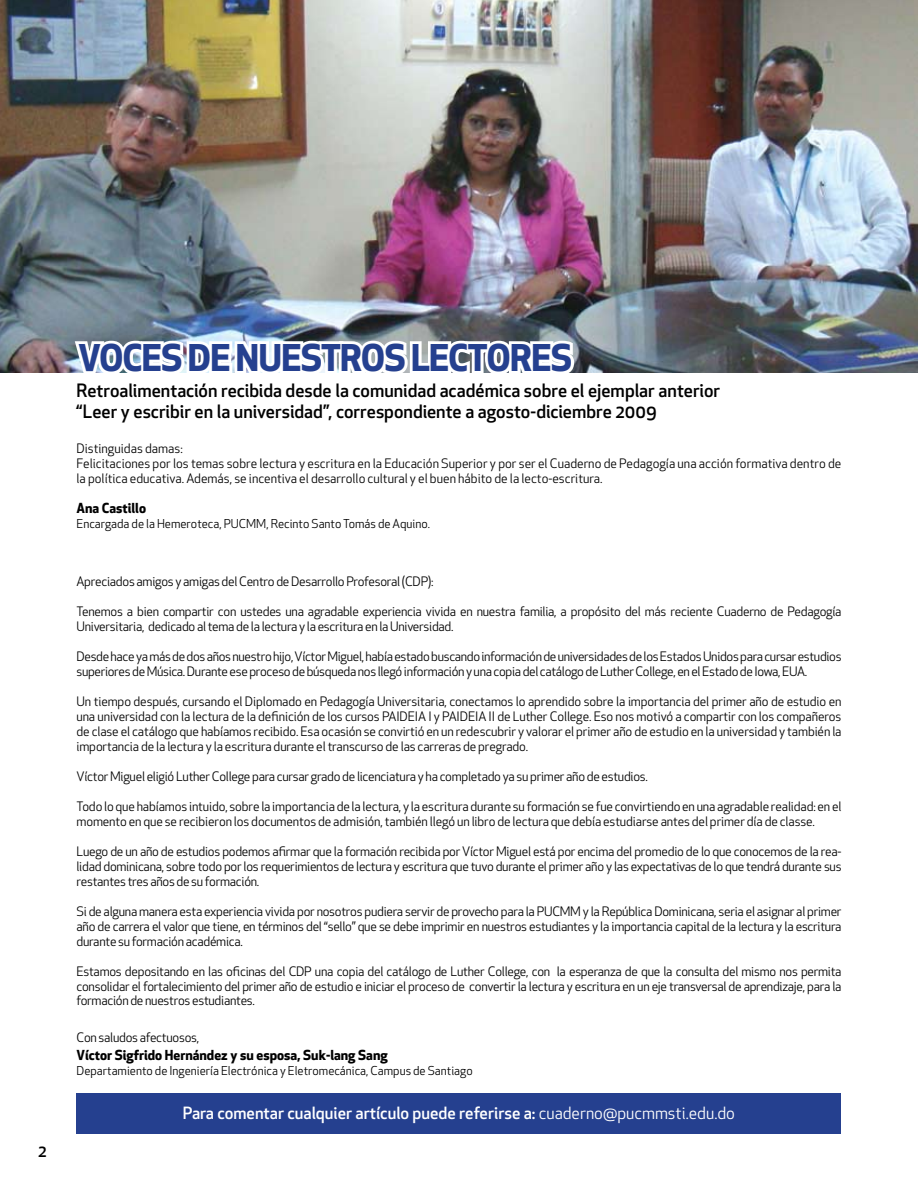
<style>
.page{position:relative;width:918px;height:1188px;background:#fff}
.page>*{position:absolute;margin:0;border:0;box-sizing:border-box;transform-origin:0 0}
.t1{font:700 36px "Apex New";letter-spacing:-.02em;color:#25408f}
.t2{font:500 18px/21.6px "Apex New";color:#000}
.t3{font:500 16.5px "Apex New";color:#fff}
.t4{font:500 16.5px "Apex New";color:#000}
.t5{font:700 13.5px "Apex New";color:#000}
.t6{font:12.75px/15px "Apex New";letter-spacing:-.02em;color:#000;text-align:justify}
.t7{font:12.75px/15px "Apex New";color:#000}
.t8{font:12px "Apex New";color:#000}
.s1{font-weight:400}
</style>
<div class="page">
<img style="left:0;top:0;width:918px;height:372px">
<svg style="left:71px;top:331px;width:506px;height:42px"></svg>
<div style="left:76px;top:1094px;width:766px;height:40px;background:#25408f"></div>
<p class="t4" style="left:38px;top:1140px;width:10px">2</p>
<h1 class="t1" style="left:78px;top:332px;width:491px">voces de nuestros lectores</h1>
<h2 class="t2" style="left:76px;top:379px;width:645px">Retroalimentación recibida desde la comunidad académica sobre el ejemplar anterior “Leer y escribir en la universidad”, correspondiente a agosto-diciembre 2009</h2>
<p class="t7" style="left:76px;top:441px;width:766px">Distinguidas damas:<br>Felicitaciones por los temas sobre lectura y escritura en la Educación Superior y por ser el Cuaderno de Pedagogía una acción formativa dentro de la política educativa. Además, se incentiva el desarrollo cultural y el buen hábito de la lecto-escritura.</p>
<p class="t5" style="left:76px;top:498px;width:71px">Ana Castillo</p>
<p class="t8" style="left:76px;top:516px;width:355px">Encargada de la Hemeroteca, PUCMM, Recinto Santo Tomás de Aquino.</p>
<p class="t6" style="left:76px;top:573px;width:359px">Apreciados amigos y amigas del Centro de Desarrollo Profesoral (CDP):</p>
<p class="t6" style="left:76px;top:603px;width:767px">Tenemos a bien compartir con ustedes una agradable experiencia vivida en nuestra familia, a propósito del más reciente Cuaderno de Pedagogía<br>Universitaria, dedicado al tema de la lectura y la escritura en la Universidad.</p>
<p class="t6" style="left:76px;top:648px;width:767px">Desde hace ya más de dos años nuestro hijo, Víctor Miguel, había estado buscando información de universidades de los Estados Unidos para cursar estudios superiores de Música. Durante ese proceso de búsqueda nos llegó información y una copia del catálogo de Luther College, en el Estado de Iowa, EUA.</p>
<p class="t6" style="left:76px;top:693px;width:767px">Un tiempo después, cursando el Diplomado en Pedagogía Universitaria, conectamos lo aprendido sobre la importancia del primer año de estudio en una universidad con la lectura de la definición de los cursos PAIDEIA I y PAIDEIA II de Luther College. Eso nos motivó a compartir con los compañeros de clase el catálogo que habíamos recibido. Esa ocasión se convirtió en un redescubrir y valorar el primer año de estudio en la universidad y también la importancia de la lectura y la escritura durante el transcurso de las carreras de pregrado.</p>
<p class="t6" style="left:76px;top:768px;width:573px">Víctor Miguel eligió Luther College para cursar grado de licenciatura y ha completado ya su primer año de estudios.</p>
<p class="t6" style="left:76px;top:798px;width:767px">Todo lo que habíamos intuido, sobre la importancia de la lectura, y la escritura durante su formación se fue convirtiendo en una agradable realidad: en el momento en que se recibieron los documentos de admisión, también llegó un libro de lectura que debía estudiarse antes del primer día de classe.</p>
<p class="t6" style="left:76px;top:843px;width:767px">Luego de un año de estudios podemos afirmar que la formación recibida por Víctor Miguel está por encima del promedio de lo que conocemos de la rea&shy;lidad dominicana, sobre todo por los requerimientos de lectura y escritura que tuvo durante el primer año y las expectativas de lo que tendrá durante sus restantes tres años de su formación.</p>
<p class="t6" style="left:76px;top:903px;width:767px">Si de alguna manera esta experiencia vivida por nosotros pudiera servir de provecho para la PUCMM y la República Dominicana, seria el asignar al primer año de carrera el valor que tiene, en términos del “sello” que se debe imprimir en nuestros estudiantes y la importancia capital de la lectura y la escritura durante su formación académica.</p>
<p class="t6" style="left:76px;top:963px;width:767px">Estamos depositando en las oficinas del CDP una copia del catálogo de Luther College, con la esperanza de que la consulta del mismo nos permita consolidar el fortalecimiento del primer año de estudio e iniciar el proceso de convertir la lectura y escritura en un eje transversal de aprendizaje, para la formación de nuestros estudiantes.</p>
<p class="t6" style="left:76px;top:1029px;width:124px">Con saludos afectuosos,</p>
<p class="t5" style="left:76px;top:1045px;width:313px">Víctor Sigfrido Hernández y su esposa, Suk-lang Sang</p>
<p class="t8" style="left:76px;top:1063px;width:398px">Departamiento de Ingeniería Electrónica y Eletromecánica, Campus de Santiago</p>
<p class="t3" style="left:183px;top:1102px;width:554px">Para comentar cualquier artículo puede referirse a: <span class="s1">cuaderno@pucmmsti.edu.do</span></p>
</div>
